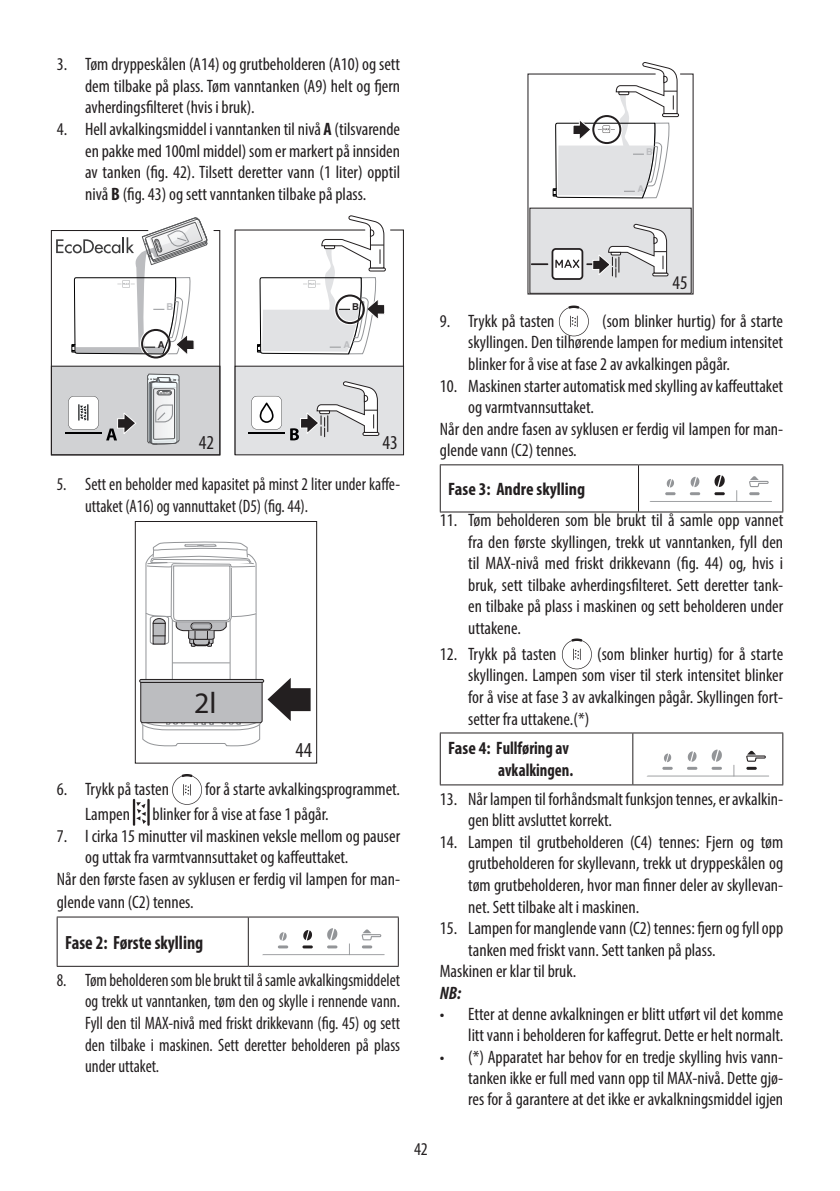
<style>
.page{position:relative;width:840px;height:1191px;background:#fff}
.page>*{position:absolute;margin:0;border:0;box-sizing:border-box;transform-origin:0 0}
.t1{font:29.8px "Myriad Pro";color:#231f20}
.t2{font:condensed 21.4px "Myriad Pro";color:#231f20}
.t3{font:condensed 19.8px "Myriad Pro";color:#231f20}
.t4{font:condensed 19.4px "Myriad Pro";color:#231f20}
.t5{font:700 condensed 19.2px "Myriad Pro";color:#231f20;scale:.94 1}
.t6{font:condensed 18px/21.6px "Myriad Pro";color:#231f20;text-align:justify}
.t7{font:condensed 18px/21.6px "Myriad Pro";color:#231f20;scale:.94 1}
.t8{font:700 condensed 18px/21.6px "Myriad Pro";color:#231f20;text-align:right}
.t9{font:italic 700 condensed 18px "Myriad Pro";color:#231f20}
.t10{font:700 9.4px "Helvetica";color:#bcbdc0}
.t11{font:700 9.4px "Helvetica";color:#231f20}
.t12{font:700 9.2px "Helvetica";color:#bcbdc0}
.s1{font-weight:700}
</style>
<div class="page">
<svg style="left:50px;top:217px;width:171px;height:239px"></svg>
<div style="left:141px;top:329px;width:30px;height:29px;border:2px solid #231f20;border-radius:50%"></div>
<svg style="left:234px;top:215px;width:170px;height:240px"></svg>
<div style="left:335px;top:294px;width:29px;height:30px;border:2px solid #231f20;border-radius:50%"></div>
<div style="left:135px;top:521px;width:182px;height:242px;border:1px solid #231f20"></div>
<svg style="left:140px;top:541px;width:170px;height:205px"></svg>
<div style="left:139px;top:679px;width:125px;height:4px;border:1px solid #231f20"></div>
<svg style="left:172px;top:774px;width:30px;height:30px"></svg>
<svg style="left:136px;top:802px;width:10px;height:22px"></svg>
<hr style="left:133px;top:799px;width:2px;height:26px;background:#231f20">
<hr style="left:147px;top:799px;width:3px;height:26px;background:#231f20">
<hr style="left:57px;top:916px;width:191px;height:1px;background:#231f20">
<hr style="left:248px;top:916px;width:150px;height:1px;background:#231f20">
<hr style="left:57px;top:966px;width:191px;height:1px;background:#231f20">
<hr style="left:248px;top:966px;width:150px;height:1px;background:#231f20">
<hr style="left:57px;top:917px;width:1px;height:49px;background:#231f20">
<hr style="left:248px;top:917px;width:1px;height:49px;background:#231f20">
<hr style="left:397px;top:917px;width:1px;height:49px;background:#231f20">
<svg style="left:262px;top:928px;width:122px;height:27px"></svg>
<svg style="left:527px;top:62px;width:166px;height:233px"></svg>
<svg style="left:558px;top:305px;width:30px;height:31px"></svg>
<hr style="left:439px;top:464px;width:199px;height:1px;background:#231f20">
<hr style="left:439px;top:465px;width:1px;height:46px;background:#231f20">
<hr style="left:638px;top:464px;width:144px;height:1px;background:#231f20">
<hr style="left:637px;top:465px;width:1px;height:46px;background:#231f20">
<hr style="left:782px;top:465px;width:1px;height:46px;background:#231f20">
<hr style="left:439px;top:511px;width:199px;height:1px;background:#231f20">
<hr style="left:638px;top:511px;width:144px;height:1px;background:#231f20">
<svg style="left:649px;top:475px;width:122px;height:27px"></svg>
<svg style="left:561px;top:638px;width:30px;height:31px"></svg>
<hr style="left:439px;top:732px;width:193px;height:1px;background:#231f20">
<hr style="left:439px;top:733px;width:1px;height:51px;background:#231f20">
<hr style="left:632px;top:732px;width:150px;height:1px;background:#231f20">
<hr style="left:632px;top:733px;width:1px;height:51px;background:#231f20">
<hr style="left:782px;top:733px;width:1px;height:51px;background:#231f20">
<hr style="left:439px;top:784px;width:193px;height:1px;background:#231f20">
<hr style="left:632px;top:784px;width:150px;height:1px;background:#231f20">
<svg style="left:647px;top:749px;width:121px;height:27px"></svg>
<p class="t6" style="left:85px;top:53px;width:316px;text-indent:-28px">3. Tøm dryppeskålen (A14) og grutbeholderen (A10) og sett dem tilbake på plass. Tøm vanntanken (A9) helt og fjern avherdingsfilteret (hvis i bruk).</p>
<p class="t6" style="left:85px;top:118px;width:316px;text-indent:-28px">4. Hell avkalkingsmiddel i vanntanken til nivå <span class="s1">A</span> (tilsvarende en pakke med 100ml middel) som er markert på innsiden av tanken (fig. 42). Tilsett deretter vann (1 liter) opptil nivå <span class="s1">B</span> (fig. 43) og sett vanntanken tilbake på plass.</p>
<p class="t12" style="left:645px;top:146px;width:8px">B</p>
<p class="t12" style="left:637px;top:183px;width:8px">A</p>
<p class="t10" style="left:166px;top:301px;width:8px">B</p>
<p class="t11" style="left:158px;top:339px;width:8px">A</p>
<p class="t11" style="left:352px;top:301px;width:8px">B</p>
<p class="t10" style="left:343px;top:339px;width:8px">A</p>
<p class="t3" style="left:199px;top:431px;width:17px">42</p>
<p class="t3" style="left:382px;top:430px;width:17px">43</p>
<p class="t7" style="left:85px;top:473px;width:336px;text-indent:-28px">5. Sett en beholder med kapasitet på minst 2 liter under kaffe&shy;uttaket (A16) og vannuttaket (D5) (fig. 44).</p>
<h1 class="t1" style="left:194px;top:685px;width:24px">2l</h1>
<p class="t2" style="left:295px;top:737px;width:18px">44</p>
<p class="t6" style="left:85px;top:776px;width:316px;line-height:25px;text-indent:120px">for å starte avkalkingsprogrammet.<br>Lampen blinker for å vise at fase 1 pågår.</p>
<p class="t6" style="left:57px;top:825px;width:345px">7. I cirka 15 minutter vil maskinen veksle mellom og pauser</p>
<p class="t6" style="left:85px;top:846px;width:265px">og uttak fra varmtvannsuttaket og kaffeuttaket.</p>
<p class="t6" style="left:57px;top:868px;width:344px">Når den første fasen av syklusen er ferdig vil lampen for man-</p>
<p class="t6" style="left:57px;top:891px;width:138px">glende vann (C2) tennes.</p>
<p class="t5" style="left:65px;top:930px;width:148px">Fase 2: Første skylling</p>
<p class="t7" style="left:85px;top:969px;width:336px;text-align:justify;text-indent:-28px">8. Tøm beholderen som ble brukt til å samle avkalkingsmiddelet og trekk ut vanntanken, tøm den og skylle i rennende vann.<br>Fyll den til MAX-nivå med friskt drikkevann (fig. 45) og sett den tilbake i maskinen. Sett deretter beholderen på plass under uttaket.</p>
<p class="t6" style="left:57px;top:778px;width:114px">6. Trykk på tasten</p>
<p class="t4" style="left:672px;top:270px;width:16px">45</p>
<p class="t6" style="left:439px;top:310px;width:116px">9. Trykk på tasten</p>
<p class="t6" style="left:468px;top:310px;width:316px;text-indent:134px">(som blinker hurtig) for å starte skyllingen. Den tilhørende lampen for medium intensitet blinker for å vise at fase 2 av avkalkingen pågår.</p>
<p class="t6" style="left:439px;top:375px;width:344px">10. Maskinen starter automatisk med skylling av kaffeuttaket</p>
<p class="t6" style="left:468px;top:396px;width:127px">og varmtvannsuttaket.</p>
<p class="t6" style="left:439px;top:418px;width:344px">Når den andre fasen av syklusen er ferdig vil lampen for man-</p>
<p class="t6" style="left:439px;top:439px;width:138px">glende vann (C2) tennes.</p>
<p class="t8" style="left:448px;top:478px;width:138px">Fase 3: Andre skylling</p>
<p class="t6" style="left:468px;top:509px;width:316px;text-indent:-28px">11. Tøm beholderen som ble brukt til å samle opp vannet fra den første skyllingen, trekk ut vanntanken, fyll den til MAX-nivå med friskt drikkevann (fig. 44) og, hvis i bruk, sett tilbake avherdingsfilteret. Sett deretter tank&shy;en tilbake på plass i maskinen og sett beholderen under uttakene.</p>
<p class="t6" style="left:439px;top:643px;width:118px">12. Trykk på tasten</p>
<p class="t6" style="left:468px;top:643px;width:316px;text-indent:129px">(som blinker hurtig) for å starte skyllingen. Lampen som viser til sterk intensitet blinker for å vise at fase 3 av avkalkingen pågår. Skyllingen fort&shy;setter fra uttakene.(*)</p>
<p class="t8" style="left:448px;top:737px;width:126px">Fase 4: Fullføring av avkalkingen.</p>
<p class="t6" style="left:468px;top:787px;width:316px;text-indent:-28px">13. Når lampen til forhåndsmalt funksjon tennes, er avkalkin&shy;gen blitt avsluttet korrekt.</p>
<p class="t6" style="left:468px;top:831px;width:316px;text-indent:-28px">14. Lampen til grutbeholderen (C4) tennes: Fjern og tøm grutbeholderen for skyllevann, trekk ut dryppeskålen og tøm grutbeholderen, hvor man finner deler av skyllevan&shy;net. Sett tilbake alt i maskinen.</p>
<p class="t6" style="left:439px;top:917px;width:344px">15. Lampen for manglende vann (C2) tennes: fjern og fyll opp</p>
<p class="t6" style="left:468px;top:939px;width:249px">tanken med friskt vann. Sett tanken på plass.</p>
<p class="t6" style="left:439px;top:960px;width:138px">Maskinen er klar til bruk.</p>
<p class="t9" style="left:439px;top:981px;width:23px">NB:</p>
<p class="t6" style="left:439px;top:1003px;width:345px;line-height:21px;text-align:right">• Etter at denne avkalkningen er blitt utført vil det komme litt vann i beholderen for kaffegrut. Dette er helt normalt.</p>
<p class="t6" style="left:468px;top:1046px;width:316px;text-indent:-28px">• (*) Apparatet har behov for en tredje skylling hvis vann&shy;tanken ikke er full med vann opp til MAX-nivå. Dette gjø&shy;res for å garantere at det ikke er avkalkningsmiddel igjen</p>
<p class="t6" style="left:414px;top:1138px;width:15px">42</p>
</div>
